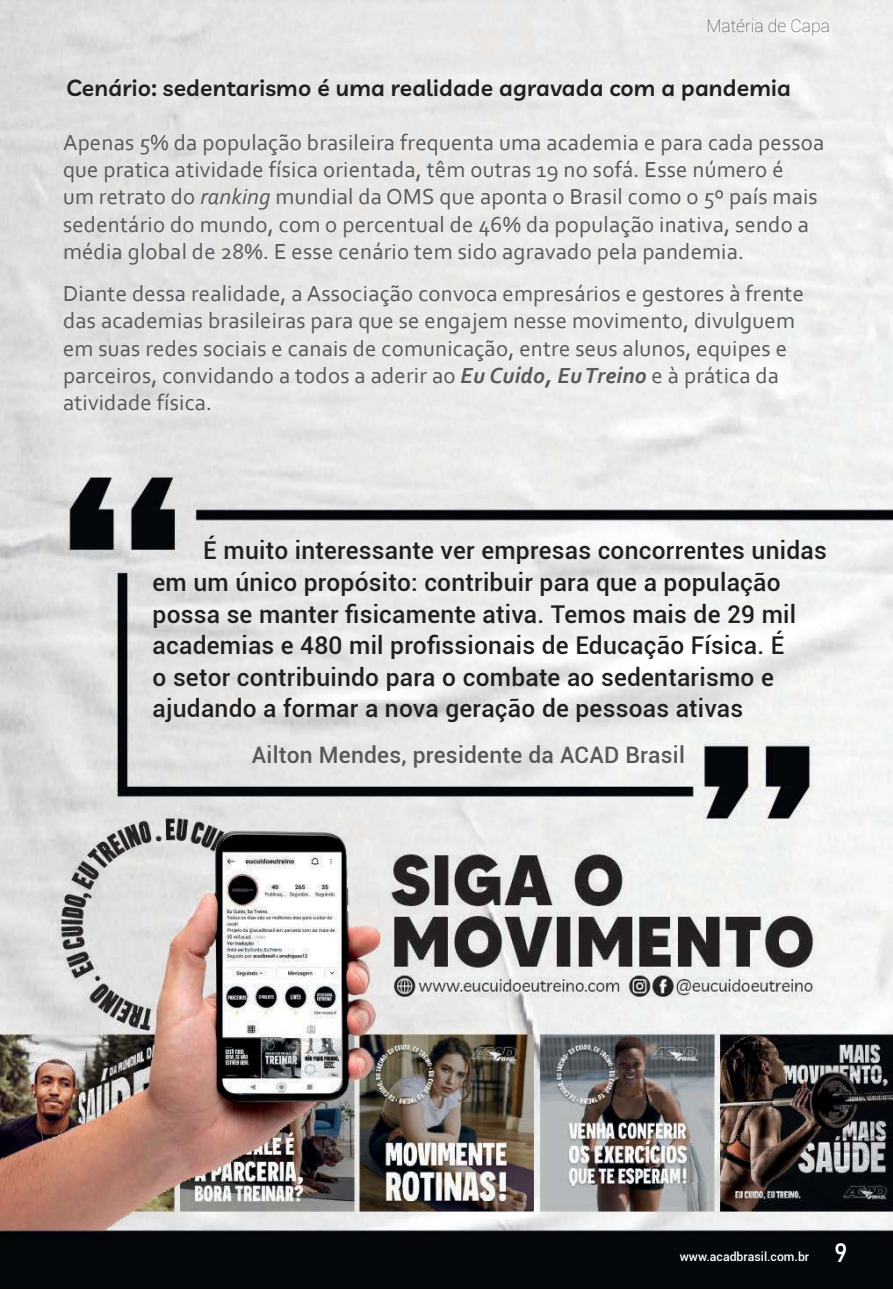
<style>
.page{position:relative;width:893px;height:1290px;background:#fff}
.page>*{position:absolute;margin:0;border:0;box-sizing:border-box;transform-origin:0 0}
.t1{font:500 24.5px/31.5px "Roboto";letter-spacing:.01em;color:#221f1f}
.t2{font:22.75px/27.3px "Corbel";letter-spacing:.01em;color:#57585a}
.t3{font:600 22.75px "Livvic";letter-spacing:.01em;color:#221f1f}
.t4{font:500 22.75px "Roboto";letter-spacing:.01em;color:#57585a}
.t5{font:100 17.5px "Roboto";color:#404041}
.t6{font:500 12.25px "Roboto";color:#fff}
.s1{font-style:italic}
.s2{font-weight:700;font-style:italic}
.s3{font-family:"Bahnschrift";font-weight:400;font-size:26.25px}
</style>
<div class="page">
<img style="left:0;top:1px;width:893px;height:1287px">
<p class="t5" style="left:706px;top:19px;width:125px">Matéria de Capa</p>
<p class="t3" style="left:66px;top:71px;width:726px">Cenário: sedentarismo é uma realidade agravada com a pandemia</p>
<p class="t2" style="left:63px;top:130px;width:763px">Apenas 5% da população brasileira frequenta uma academia e para cada pessoa que pratica atividade física orientada, têm outras 19 no sofá. Esse número é<br>um retrato do <span class="s1">ranking</span> mundial da OMS que aponta o Brasil como o 5º país mais sedentário do mundo, com o percentual de 46% da população inativa, sendo a média global de 28%. E esse cenário tem sido agravado pela pandemia.</p>
<p class="t2" style="left:63px;top:281px;width:742px">Diante dessa realidade, a Associação convoca empresários e gestores à frente das academias brasileiras para que se engajem nesse movimento, divulguem em suas redes sociais e canais de comunicação, entre seus alunos, equipes e parceiros, convidando a todos a aderir ao <span class="s2">Eu Cuido, Eu Treino</span> e à prática da atividade física.</p>
<p class="t1" style="left:153px;top:537px;width:676px;text-indent:51px">É muito interessante ver empresas concorrentes unidas em um único propósito: contribuir para que a população possa se manter fisicamente ativa. Temos mais de 29 mil academias e 480 mil profissionais de Educação Física. É<br>o setor contribuindo para o combate ao sedentarismo e ajudando a formar a nova geração de pessoas ativas</p>
<p class="t4" style="left:252px;top:745px;width:435px">Ailton Mendes, presidente da ACAD Brasil</p>
<p class="t6" style="left:680px;top:1251px;width:169px">www.acadbrasil.com.br <span class="s3">9</span></p>
</div>
